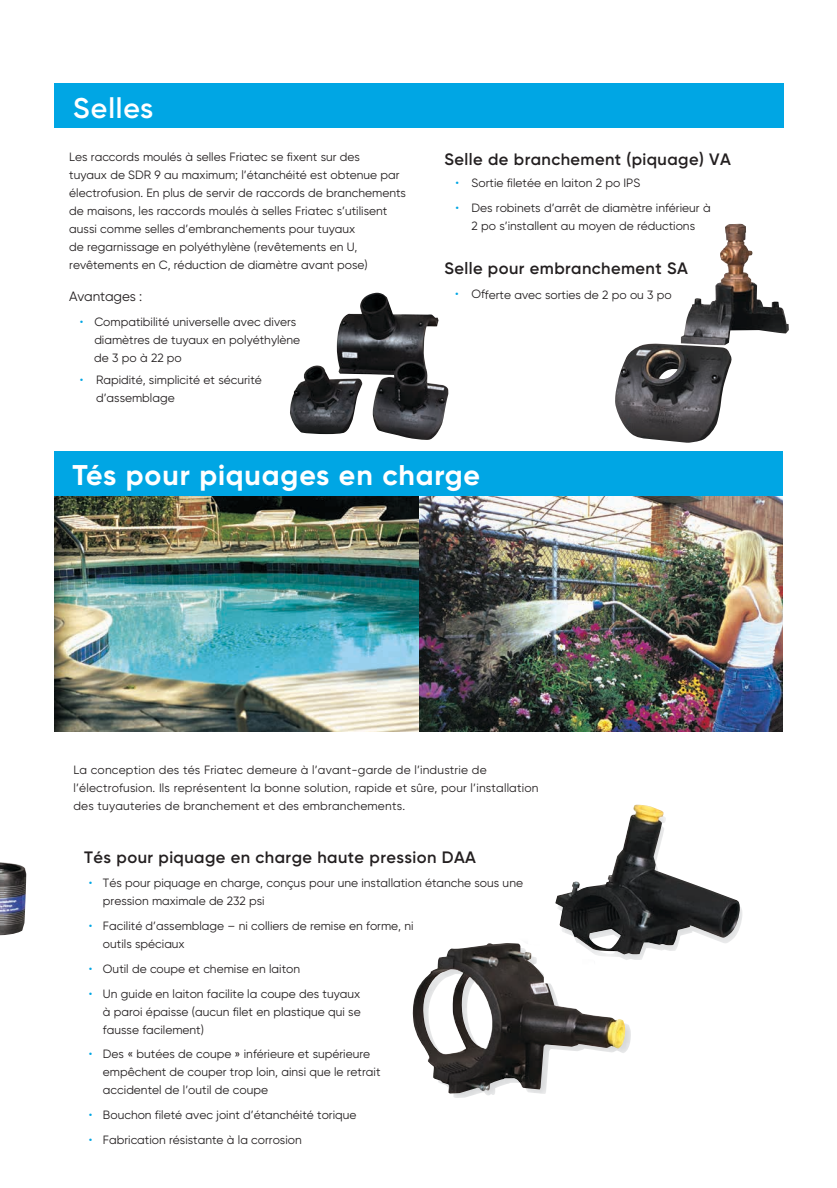
<style>
.page{position:relative;width:837px;height:1188px;background:#fff}
.page>*{position:absolute;margin:0;border:0;box-sizing:border-box;transform-origin:0 0}
.t1{font:700 28.5px "Gilroy";letter-spacing:.03em;color:#fff}
.t2{font:600 28.5px "Gilroy";letter-spacing:.03em;color:#fff}
.t3{font:600 16.5px "Gilroy";letter-spacing:.025em;color:#231f20}
.t4{font:13.5px "Gilroy";letter-spacing:-.01em;color:#231f20}
.t5{font:12px/18px "Gilroy";color:#231f20}
.s1{color:#00a6e4}
</style>
<div class="page">
<div style="left:55px;top:83px;width:729px;height:45px;background:#00a6e4"></div>
<img style="left:0;top:862px;width:26px;height:73px">
<img style="left:55px;top:496px;width:728px;height:235px">
<img style="left:658px;top:224px;width:131px;height:121px">
<img style="left:290px;top:293px;width:158px;height:147px">
<div style="left:55px;top:451px;width:728px;height:45px;background:#00a6e4"></div>
<img style="left:453px;top:1024px;width:178px;height:74px">
<img style="left:412px;top:943px;width:215px;height:151px">
<img style="left:544px;top:907px;width:198px;height:76px">
<img style="left:555px;top:805px;width:185px;height:150px">
<h1 class="t2" style="left:73px;top:90px;width:82px">Selles</h1>
<p class="t5" style="left:69px;top:148px;width:338px">Les raccords moulés à selles Friatec se fixent sur des<br>tuyaux de SDR 9 au maximum; l’étanchéité est obtenue par électrofusion. En plus de servir de raccords de branchements de maisons, les raccords moulés à selles Friatec s’utilisent aussi comme selles d’embranchements pour tuyaux<br>de regarnissage en polyéthylène (revêtements en U, revêtements en C, réduction de diamètre avant pose)</p>
<p class="t4" style="left:69px;top:288px;width:75px">Avantages :</p>
<p class="t5" style="left:94px;top:312px;width:207px;text-indent:-14px"><span class="s1">•</span> Compatibilité universelle avec divers diamètres de tuyaux en polyéthylène de 3 po à 22 po</p>
<p class="t5" style="left:96px;top:371px;width:167px;text-indent:-16px"><span class="s1">•</span> Rapidité, simplicité et sécurité d’assemblage</p>
<h2 class="t3" style="left:445px;top:149px;width:288px">Selle de branchement (piquage) VA</h2>
<p class="t5" style="left:455px;top:174px;width:186px"><span class="s1">•</span> Sortie filetée en laiton 2 po IPS</p>
<p class="t5" style="left:455px;top:199px;width:257px;text-align:center"><span class="s1">•</span> Des robinets d’arrêt de diamètre inférieur à<br>2 po s’installent au moyen de réductions</p>
<h2 class="t3" style="left:444px;top:258px;width:245px">Selle pour embranchement SA</h2>
<p class="t5" style="left:455px;top:285px;width:218px"><span class="s1">•</span> Offerte avec sorties de 2 po ou 3 po</p>
<h1 class="t1" style="left:73px;top:457px;width:409px">Tés pour piquages en charge</h1>
<p class="t5" style="left:74px;top:761px;width:467px">La conception des tés Friatec demeure à l’avant-garde de l’industrie de l’électrofusion. Ils représentent la bonne solution, rapide et sûre, pour l’installation des tuyauteries de branchement et des embranchements.</p>
<h2 class="t3" style="left:84px;top:847px;width:393px">Tés pour piquage en charge haute pression DAA</h2>
<p class="t5" style="left:103px;top:874px;width:422px;text-indent:-14px"><span class="s1">•</span> Tés pour piquage en charge, conçus pour une installation étanche sous une pression maximale de 232 psi</p>
<p class="t5" style="left:103px;top:917px;width:312px;text-indent:-14px"><span class="s1">•</span> Facilité d’assemblage – ni colliers de remise en forme, ni outils spéciaux</p>
<p class="t5" style="left:89px;top:960px;width:213px"><span class="s1">•</span> Outil de coupe et chemise en laiton</p>
<p class="t5" style="left:103px;top:984px;width:259px;text-align:justify;text-indent:-14px"><span class="s1">•</span> Un guide en laiton facilite la coupe des tuyaux à paroi épaisse (aucun filet en plastique qui se fausse facilement)</p>
<p class="t5" style="left:103px;top:1045px;width:279px;text-indent:-14px"><span class="s1">•</span> Des « butées de coupe » inférieure et supérieure empêchent de couper trop loin, ainsi que le retrait accidentel de l’outil de coupe</p>
<p class="t5" style="left:89px;top:1106px;width:269px"><span class="s1">•</span> Bouchon fileté avec joint d’étanchéité torique</p>
<p class="t5" style="left:89px;top:1130px;width:215px"><span class="s1">•</span> Fabrication résistante à la corrosion</p>
</div>
